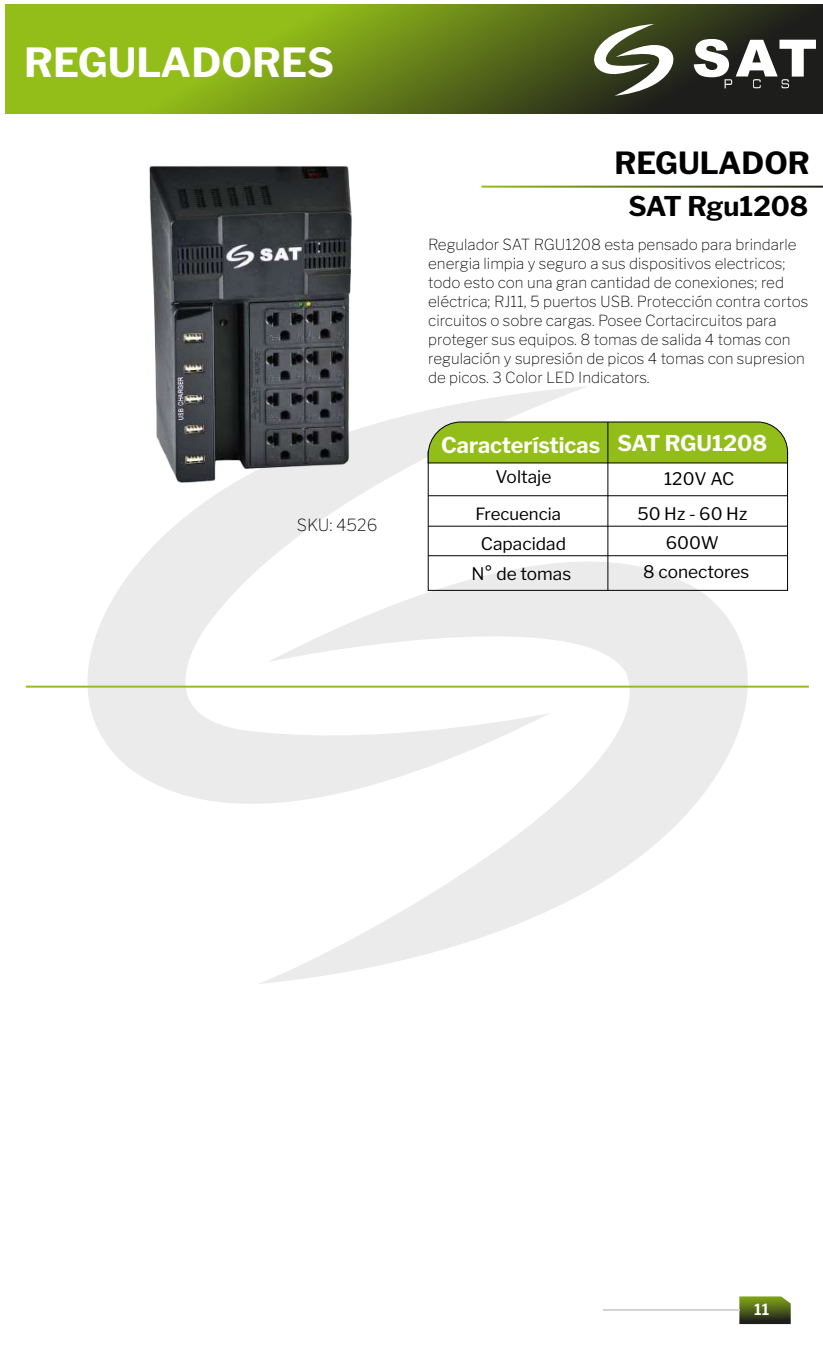
<style>
.page{position:relative;width:823px;height:1361px;background:#fff}
.page>*{position:absolute;margin:0;border:0;box-sizing:border-box;transform-origin:0 0}
.t1{font:700 39.8px "Libre Franklin";color:#fff}
.t2{font:700 30.4px "Libre Franklin";color:#000}
.t3{font:700 27px "Libre Franklin";color:#000}
.t4{font:700 21.6px "Libre Franklin";color:#fff}
.t5{font:17.2px/30.2px "Libre Franklin";color:#000;text-align:center}
.t6{font:16.8px "Libre Franklin";color:#000}
.t7{font:100 16.6px "Libre Franklin";color:#000}
.t8{font:600 15.4px "Libre Franklin";color:#fff}
.t9{font:100 15.2px/19px "Libre Franklin";color:#000}
</style>
<div class="page">
<svg style="left:6px;top:4px;width:816px;height:110px;background:#6a8719"></svg>
<svg style="left:588px;top:24px;width:90px;height:72px"></svg>
<svg style="left:693px;top:39px;width:122px;height:49px"></svg>
<svg style="left:87px;top:386px;width:500px;height:418px;fill:#ebebeb"></svg>
<svg style="left:257px;top:505px;width:490px;height:479px"></svg>
<hr style="left:26px;top:685px;width:782px;height:2px;background:#93be19">
<svg style="left:739px;top:1296px;width:51px;height:28px"></svg>
<hr style="left:602px;top:1309px;width:137px;height:1px;background:#d1d3d4">
<img style="left:87px;top:166px;width:330px;height:328px">
<svg style="left:427px;top:463px;width:360px;height:128px"></svg>
<svg style="left:427px;top:421px;width:360px;height:42px;background:#91b821"></svg>
<hr style="left:607px;top:422px;width:1px;height:168px;background:#000">
<hr style="left:428px;top:495px;width:359px;height:1px;background:#000">
<hr style="left:428px;top:526px;width:359px;height:1px;background:#000">
<hr style="left:428px;top:555px;width:359px;height:1px;background:#000">
<h1 class="t1" style="left:24px;top:31px;width:311px">REGULADORES</h1>
<p class="t7" style="left:296px;top:512px;width:82px">SKU: 4526</p>
<h2 class="t2" style="left:614px;top:139px;width:197px">REGULADOR</h2>
<h3 class="t3" style="left:628px;top:185px;width:181px">SAT Rgu1208</h3>
<p class="t9" style="left:428px;top:234px;width:381px">Regulador SAT RGU1208 esta pensado para brindarle energia limpia y seguro a sus dispositivos electricos; todo esto con una gran cantidad de conexiones; red eléctrica; RJ11, 5 puertos USB. Protección contra cortos circuitos o sobre cargas. Posee Cortacircuitos para proteger sus equipos. 8 tomas de salida 4 tomas con regulación y supresión de picos 4 tomas con supresion de picos. 3 Color LED Indicators.</p>
<h3 class="t4" style="left:441px;top:428px;width:160px">Características</h3>
<p class="t5" style="left:495px;top:460px;width:57px">Voltaje</p>
<p class="t6" style="left:475px;top:501px;width:87px">Frecuencia</p>
<p class="t5" style="left:471px;top:527px;width:101px">Capacidad<br>N° de tomas</p>
<h3 class="t4" style="left:617px;top:426px;width:151px">SAT RGU1208</h3>
<p class="t5" style="left:637px;top:459px;width:111px;line-height:35.2px;text-align:left;text-indent:27px">120V AC<br>50 Hz - 60 Hz</p>
<p class="t5" style="left:643px;top:527px;width:108px;line-height:29px">600W<br>8 conectores</p>
<p class="t8" style="left:753px;top:1297px;width:17px">11</p>
</div>
